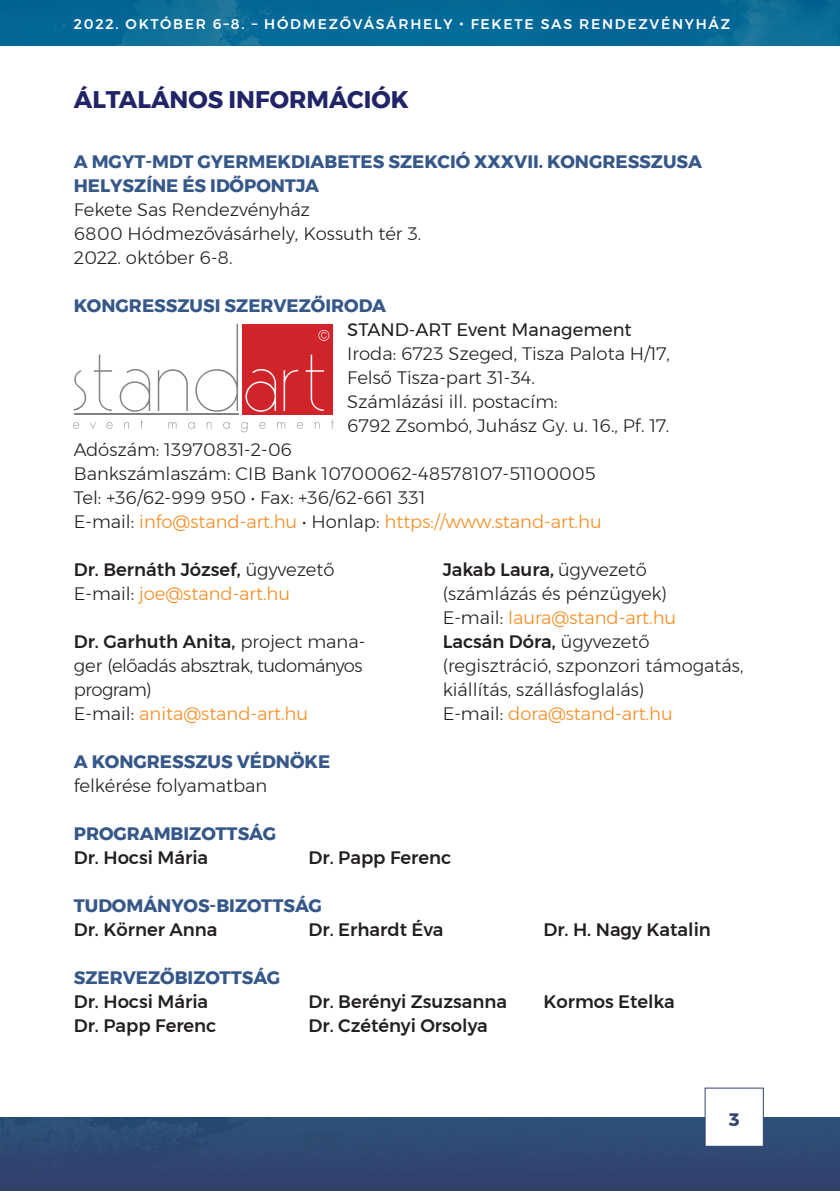
<style>
.page{position:relative;width:840px;height:1191px;background:#fff}
.page>*{position:absolute;margin:0;border:0;box-sizing:border-box;transform-origin:0 0}
.Titles{font:700 24px "Montserrat";color:#212467}
.t1{font:300 18px/24px "Montserrat";color:#231f20}
.t2{font:500 18px/24px "Montserrat";color:#231f20}
.Subtitles{font:700 18px/24px "Montserrat";color:#365889}
.t3{font:300 18px/24px "Montserrat";letter-spacing:-.03em;color:#231f20}
.t4{font:300 18px "Montserrat";color:#f68b1f}
.t5{font:700 18px "Montserrat";color:#32436f}
.t6{font:500 14px "Montserrat";letter-spacing:.125em;color:#fff}
.s1{font-weight:400}
.s2{color:#231f20}
.s3{font-weight:300}
.s4{font-weight:300;color:#f68b1f}
.s5{font-weight:500}
.s6{color:#f68b1f}
</style>
<div class="page">
<img style="left:0;top:0;width:839px;height:45px">
<img style="left:0;top:1117px;width:839px;height:74px">
<div style="left:704px;top:1087px;width:59px;height:59px;background:#fff"></div>
<div style="left:242px;top:324px;width:91px;height:90px;background:#d1232a"></div>
<svg style="left:245px;top:354px;width:79px;height:58px"></svg>
<svg style="left:318px;top:330px;width:11px;height:11px"></svg>
<svg style="left:74px;top:324px;width:164px;height:88px"></svg>
<hr style="left:74px;top:413px;width:164px;height:2px;background:#808285">
<svg style="left:74px;top:420px;width:259px;height:12px"></svg>
<p class="t6" style="left:74px;top:13px;width:657px">2022. OKTÓBER 6–8. – HÓDMEZŐVÁSÁRHELY • FEKETE SAS RENDEZVÉNYHÁZ</p>
<p class="Titles" style="left:74px;top:81px;width:336px">ÁLTALÁNOS INFORMÁCIÓK</p>
<p class="Subtitles" style="left:74px;top:149px;width:629px">A MGYT-MDT GYERMEKDIABETES SZEKCIÓ XXXVII. KONGRESSZUSA<br>HELYSZÍNE ÉS IDŐPONTJA</p>
<p class="t1" style="left:74px;top:197px;width:237px">Fekete Sas Rendezvényház</p>
<p class="t1" style="left:74px;top:221px;width:349px">6800 Hódmezővásárhely, Kossuth tér 3.</p>
<p class="t1" style="left:74px;top:245px;width:160px">2022. október 6-8.</p>
<p class="Subtitles" style="left:74px;top:293px;width:314px">KONGRESSZUSI SZERVEZŐIRODA</p>
<p class="t1" style="left:347px;top:317px;width:324px"><span class="s1">STAND-ART Event Management<br></span>Iroda: 6723 Szeged, Tisza Palota H/17,<br>Felső Tisza-part 31-34.</p>
<p class="t1" style="left:347px;top:389px;width:323px">Számlázási ill. postacím:<br>6792 Zsombó, Juhász Gy. u. 16., Pf. 17.</p>
<p class="t1" style="left:74px;top:437px;width:220px">Adószám: 13970831-2-06</p>
<p class="t1" style="left:74px;top:461px;width:523px">Bankszámlaszám: CIB Bank 10700062-48578107-51100005</p>
<p class="t1" style="left:74px;top:485px;width:353px">Tel: +36/62-999 950 • Fax: +36/62-661 331</p>
<p class="t4" style="left:74px;top:508px;width:529px"><span class="s2">E-mail:</span> info@stand-art.hu <span class="s2">• Honlap:</span> https://www.stand-art.hu</p>
<p class="t2" style="left:74px;top:557px;width:262px">Dr. Bernáth József, <span class="s3">ügyvezető<br>E-mail:</span> <span class="s4">joe@stand-art.hu</span></p>
<p class="t3" style="left:74px;top:629px;width:293px"><span class="s5">Dr. Garhuth Anita,</span> project mana&shy;ger (előadás absztrak, tudományos program)<br>E-mail: <span class="s6">anita@stand-art.hu</span></p>
<p class="t1" style="left:442px;top:557px;width:235px"><span class="s5">Jakab Laura,</span> ügyvezető (számlázás és pénzügyek)<br>E-mail: <span class="s6">laura@stand-art.hu</span></p>
<p class="t1" style="left:442px;top:629px;width:302px"><span class="s5">Lacsán Dóra,</span> ügyvezető (regisztráció, szponzori támogatás, kiállítás, szállásfoglalás)<br>E-mail: <span class="s6">dora@stand-art.hu</span></p>
<p class="Subtitles" style="left:74px;top:749px;width:258px">A KONGRESSZUS VÉDNÖKE</p>
<p class="t1" style="left:74px;top:773px;width:195px">felkérése folyamatban</p>
<p class="Subtitles" style="left:74px;top:821px;width:204px">PROGRAMBIZOTTSÁG</p>
<p class="t2" style="left:74px;top:845px;width:136px">Dr. Hocsi Mária</p>
<p class="t2" style="left:308px;top:845px;width:144px">Dr. Papp Ferenc</p>
<p class="Subtitles" style="left:74px;top:893px;width:249px">TUDOMÁNYOS-BIZOTTSÁG</p>
<p class="t2" style="left:74px;top:917px;width:145px">Dr. Körner Anna</p>
<p class="t2" style="left:308px;top:917px;width:136px">Dr. Erhardt Éva</p>
<p class="t2" style="left:543px;top:917px;width:169px">Dr. H. Nagy Katalin</p>
<p class="Subtitles" style="left:74px;top:965px;width:208px">SZERVEZŐBIZOTTSÁG</p>
<p class="t2" style="left:74px;top:989px;width:136px">Dr. Hocsi Mária</p>
<p class="t2" style="left:74px;top:1013px;width:144px">Dr. Papp Ferenc</p>
<p class="t2" style="left:308px;top:989px;width:200px">Dr. Berényi Zsuzsanna</p>
<p class="t2" style="left:308px;top:1013px;width:181px">Dr. Czétényi Orsolya</p>
<p class="t2" style="left:543px;top:989px;width:133px">Kormos Etelka</p>
<p class="t5" style="left:728px;top:1105px;width:12px">3</p>
</div>
